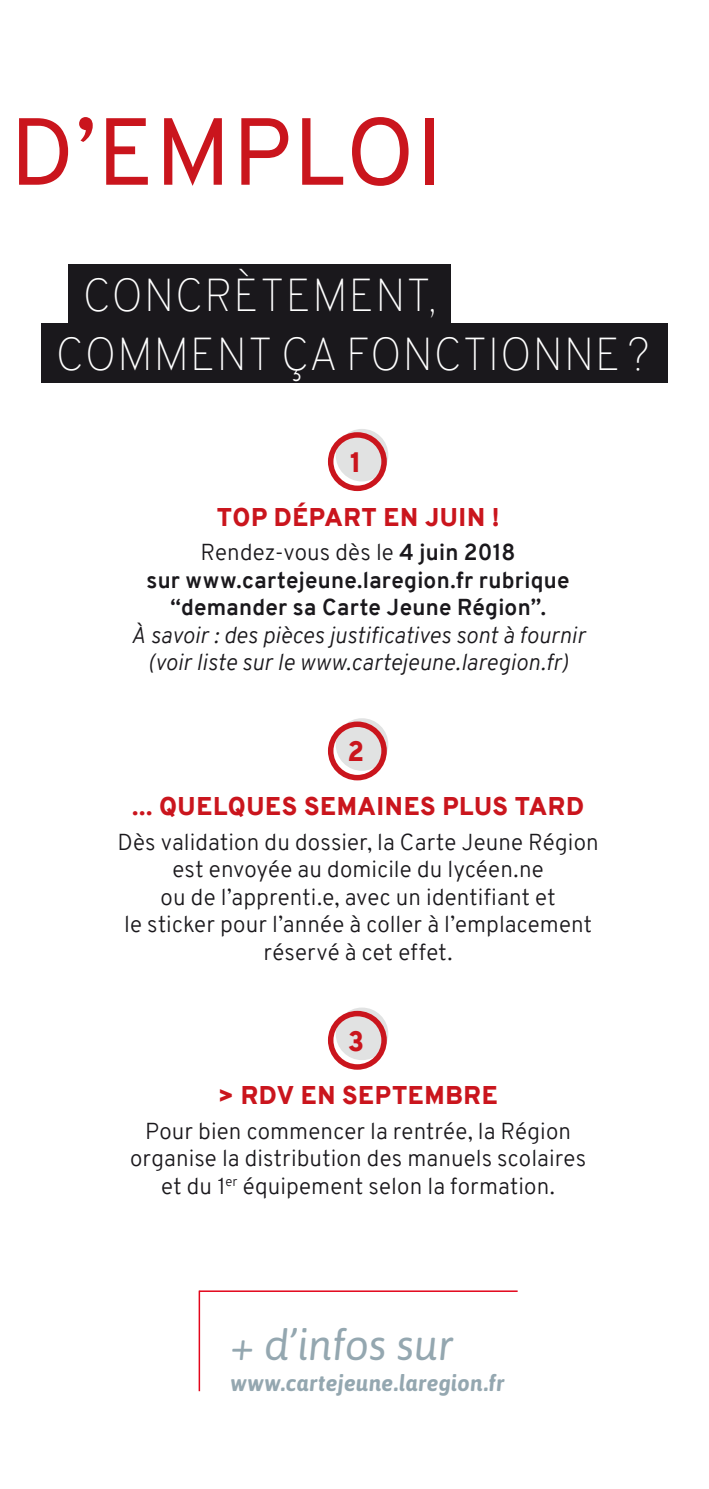
<style>
.page{position:relative;width:709px;height:1489px;background:#fff}
.page>*{position:absolute;margin:0;border:0;box-sizing:border-box;transform-origin:0 0}
.t1{font:95px "Overpass";letter-spacing:.01em;color:#ca151d}
.t2{font:100 45px/59.5px "Overpass";letter-spacing:.01em;color:#fff}
.t3{font:italic 42.5px "Asap";letter-spacing:-.005em;color:#94a7b0}
.t4{font:900 27.5px "Overpass";color:#ca151d}
.t5{font:900 25px "Overpass";letter-spacing:.025em;color:#ca151d}
.t6{font:300 22.5px/27.5px "Overpass";letter-spacing:.005em;color:#1a181c;text-align:center}
.t7{font:700 22.5px/27.5px "Overpass";letter-spacing:.01em;color:#1a181c;text-align:center}
.t8{font:italic 300 22.5px/27.5px "Overpass";letter-spacing:.005em;color:#1a181c;text-align:center}
.t9{font:italic 700 22.5px "Asap";letter-spacing:.015em;color:#94a7b0}
.s1{font-weight:300}
</style>
<div class="page">
<div style="left:336px;top:429px;width:52px;height:52px;background:#e1e2e2;border-radius:50%"></div>
<div style="left:328px;top:432px;width:59px;height:59px;border:5px solid #ca151d;border-radius:50%"></div>
<div style="left:336px;top:718px;width:52px;height:52px;background:#e1e2e2;border-radius:50%"></div>
<div style="left:328px;top:721px;width:59px;height:59px;border:5px solid #ca151d;border-radius:50%"></div>
<div style="left:336px;top:1007px;width:52px;height:53px;background:#e1e2e2;border-radius:50%"></div>
<div style="left:328px;top:1010px;width:59px;height:59px;border:5px solid #ca151d;border-radius:50%"></div>
<div style="left:68px;top:264px;width:383px;height:59px;background:#1a181c"></div>
<div style="left:41px;top:323px;width:626px;height:60px;background:#1a181c"></div>
<hr style="left:199px;top:1290px;width:318px;height:1px;background:#e3061b">
<hr style="left:199px;top:1290px;width:1px;height:100px;background:#e3061b">
<h1 class="t1" style="left:10px;top:84px;width:435px">D’EMPLOI</h1>
<h2 class="t2" style="left:56px;top:265px;width:596px;text-indent:27px">CONCRÈTEMENT,<br>COMMENT ÇA FONCTIONNE?</h2>
<p class="t4" style="left:350px;top:442px;width:13px">1</p>
<p class="t5" style="left:217px;top:499px;width:284px">TOP DÉPART EN JUIN !</p>
<p class="t7" style="left:147px;top:539px;width:424px"><span class="s1">Rendez-vous dès le</span> 4 juin 2018<br>sur www.cartejeune.laregion.fr rubrique “demander sa Carte Jeune Région”.</p>
<p class="t8" style="left:131px;top:621px;width:455px">À savoir : des pièces justificatives sont à fournir (voir liste sur le www.cartejeune.laregion.fr)</p>
<p class="t4" style="left:347px;top:732px;width:18px">2</p>
<p class="t5" style="left:132px;top:788px;width:453px">... QUELQUES SEMAINES PLUS TARD</p>
<p class="t6" style="left:117px;top:828px;width:483px">Dès validation du dossier, la Carte Jeune Région est envoyée au domicile du lycéen.ne<br>ou de l’apprenti.e, avec un identifiant et<br>le sticker pour l’année à coller à l’emplacement réservé à cet effet.</p>
<p class="t4" style="left:348px;top:1021px;width:18px">3</p>
<p class="t5" style="left:218px;top:1077px;width:281px">&gt; RDV EN SEPTEMBRE</p>
<p class="t6" style="left:130px;top:1117px;width:457px">Pour bien commencer la rentrée, la Région organise la distribution des manuels scolaires et du 1<sup>er</sup> équipement selon la formation.</p>
<h3 class="t3" style="left:230px;top:1319px;width:224px">+ d’infos sur</h3>
<p class="t9" style="left:230px;top:1369px;width:275px">www.cartejeune.laregion.fr</p>
</div>
